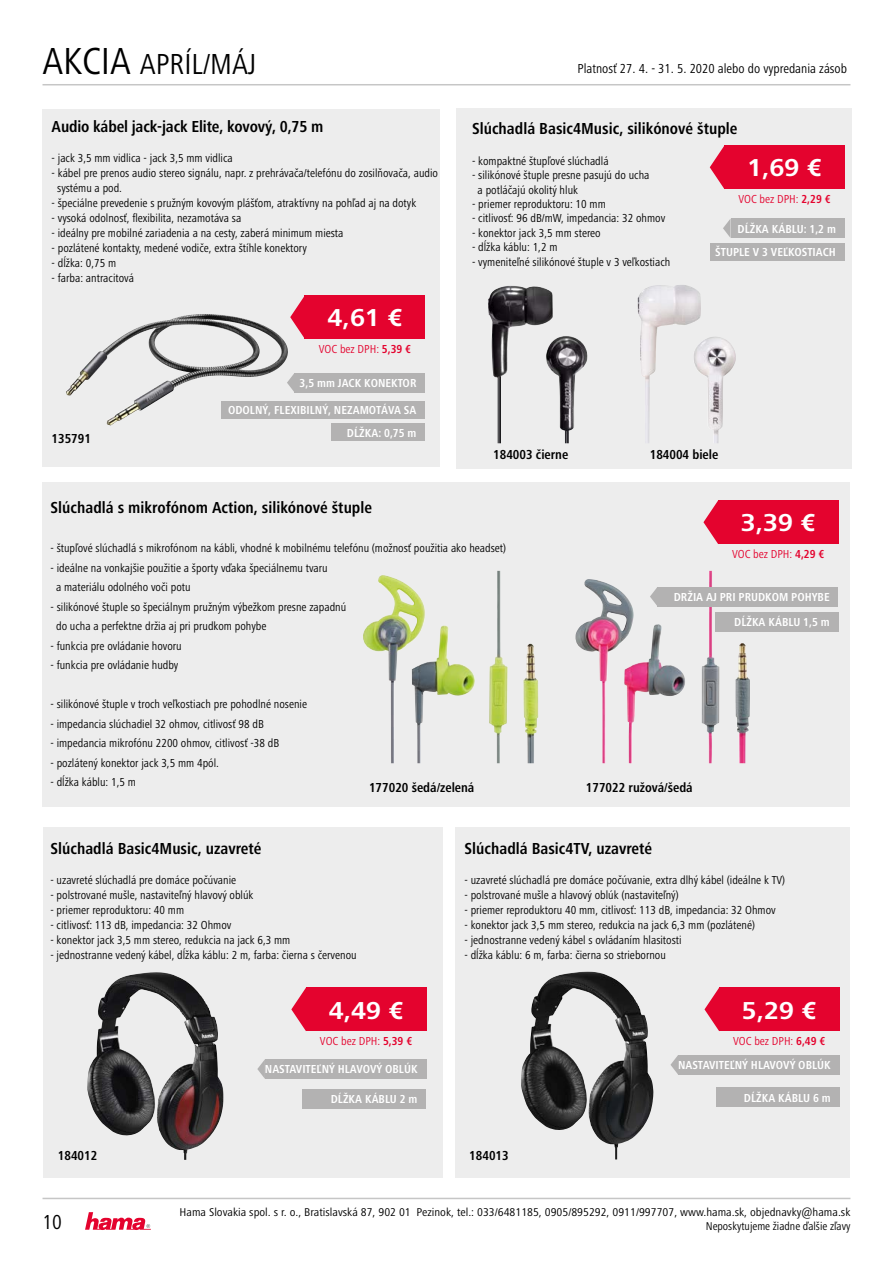
<style>
.page{position:relative;width:893px;height:1263px;background:#fff}
.page>*{position:absolute;margin:0;border:0;box-sizing:border-box;transform-origin:0 0}
.t1{font:condensed 30px "Frutiger Next LTW1 G";color:#000}
.t2{font:700 25.35px "Frutiger Next LTW1 G";color:#fff}
.t3{font:condensed 21px "Frutiger Next LTW1 G";color:#000}
.t4{font:700 condensed 16.5px "Frutiger Next LTW1 G";color:#000}
.t5{font:700 condensed 13.5px "Frutiger Next LTW1 G";color:#000}
.t6{font:condensed 13.5px "Frutiger Next LTW1 G";color:#000}
.t7{font:condensed 12px/19.5px "Frutiger Next LTW1 G";color:#000}
.t8{font:700 condensed 12px/23.7px "Frutiger Next LTW1 G";color:#fff;text-align:right}
.t9{font:condensed 12px "Frutiger Next LTW1 G";color:#e4032e}
.t10{font:condensed 11.7px "Frutiger Next LTW1 G";color:#000;scale:1.08 1}
.t11{font:condensed 11.7px "Frutiger Next LTW1 G";color:#000}
.s1{font-size:39px}
.s2{font-weight:700}
</style>
<div class="page">
<hr style="left:43px;top:84px;width:807px;height:1px;background:#c6c6c6">
<hr style="left:43px;top:1198px;width:807px;height:1px;background:#c6c6c6">
<svg style="left:85px;top:1212px;width:66px;height:18px"></svg>
<div style="left:456px;top:108px;width:395px;height:361px;background:#ededed"></div>
<img style="left:488px;top:286px;width:100px;height:157px">
<img style="left:637px;top:285px;width:99px;height:158px">
<svg style="left:710px;top:146px;width:14px;height:43px"></svg>
<div style="left:724px;top:145px;width:120px;height:44px;background:#e4032e"></div>
<div style="left:730px;top:218px;width:114px;height:20px;background:#b3b2b2"></div>
<svg style="left:723px;top:219px;width:7px;height:18px"></svg>
<div style="left:710px;top:243px;width:134px;height:18px;background:#b3b2b2"></div>
<div style="left:43px;top:828px;width:400px;height:350px;background:#ededed"></div>
<div style="left:456px;top:828px;width:394px;height:350px;background:#ededed"></div>
<img style="left:87px;top:972px;width:136px;height:188px">
<img style="left:521px;top:972px;width:132px;height:187px">
<svg style="left:291px;top:987px;width:15px;height:44px"></svg>
<div style="left:306px;top:987px;width:120px;height:44px;background:#e4032e"></div>
<svg style="left:704px;top:988px;width:15px;height:43px"></svg>
<div style="left:719px;top:987px;width:120px;height:44px;background:#e4032e"></div>
<div style="left:303px;top:1089px;width:123px;height:19px;background:#b3b2b2"></div>
<div style="left:716px;top:1087px;width:123px;height:20px;background:#b3b2b2"></div>
<div style="left:265px;top:1059px;width:161px;height:20px;background:#b3b2b2"></div>
<svg style="left:257px;top:1059px;width:8px;height:20px"></svg>
<div style="left:678px;top:1055px;width:161px;height:19px;background:#b3b2b2"></div>
<svg style="left:670px;top:1055px;width:8px;height:19px"></svg>
<div style="left:43px;top:482px;width:807px;height:325px;background:#ededed"></div>
<img style="left:363px;top:571px;width:145px;height:192px">
<img style="left:575px;top:571px;width:144px;height:192px">
<svg style="left:703px;top:500px;width:15px;height:44px"></svg>
<div style="left:718px;top:500px;width:120px;height:44px;background:#e4032e"></div>
<div style="left:715px;top:612px;width:123px;height:20px;background:#b3b2b2"></div>
<div style="left:657px;top:587px;width:181px;height:19px;background:#b3b2b2"></div>
<svg style="left:650px;top:587px;width:7px;height:19px"></svg>
<div style="left:43px;top:110px;width:397px;height:357px;background:#ededed"></div>
<img style="left:134px;top:314px;width:69px;height:16px">
<div style="left:295px;top:373px;width:130px;height:19px;background:#b3b2b2"></div>
<svg style="left:287px;top:373px;width:8px;height:19px"></svg>
<svg style="left:290px;top:295px;width:15px;height:44px"></svg>
<div style="left:305px;top:295px;width:120px;height:44px;background:#e4032e"></div>
<div style="left:222px;top:401px;width:203px;height:18px;background:#b3b2b2"></div>
<div style="left:332px;top:423px;width:93px;height:18px;background:#b3b2b2"></div>
<h1 class="t1" style="left:43px;top:47px;width:215px"><span class="s1">AKCIA</span> APRÍL/MÁJ</h1>
<h3 class="t4" style="left:52px;top:117px;width:273px">Audio kábel jack-jack Elite, kovový, 0,75 m</h3>
<p class="t7" style="left:52px;top:148px;width:183px">- jack 3,5 mm vidlica - jack 3,5 mm vidlica</p>
<p class="t7" style="left:57px;top:165px;width:382px;line-height:15px;text-indent:-6px">- kábel pre prenos audio stereo signálu, napr. z prehrávača/telefónu do zosilňovača, audio systému a pod.</p>
<p class="t7" style="left:52px;top:193px;width:366px">- špeciálne prevedenie s pružným kovovým plášťom, atraktívny na pohľad aj na dotyk</p>
<p class="t7" style="left:52px;top:208px;width:191px">- vysoká odolnosť, flexibilita, nezamotáva sa</p>
<p class="t7" style="left:52px;top:223px;width:293px">- ideálny pre mobilné zariadenia a na cesty, zaberá minimum miesta</p>
<p class="t7" style="left:52px;top:238px;width:257px">- pozlátené kontakty, medené vodiče, extra štíhle konektory</p>
<p class="t7" style="left:52px;top:253px;width:66px">- dĺžka: 0,75 m</p>
<p class="t7" style="left:52px;top:268px;width:84px">- farba: antracitová</p>
<h2 class="t2" style="left:328px;top:303px;width:76px">4,61 €</h2>
<p class="t9" style="left:319px;top:342px;width:94px">VOC bez DPH: <span class="s2">5,39 €</span></p>
<p class="t5" style="left:52px;top:431px;width:41px">135791</p>
<p class="t8" style="left:300px;top:371px;width:118px">3,5 mm JACK KONEKTOR</p>
<p class="t8" style="left:228px;top:399px;width:190px;line-height:22.4px">ODOLNÝ, FLEXIBILNÝ, NEZAMOTÁVA SA<br>DĹŽKA: 0,75 m</p>
<p class="t6" style="left:577px;top:61px;width:271px">Platnosť 27. 4. - 31. 5. 2020 alebo do vypredania zásob</p>
<h3 class="t4" style="left:472px;top:119px;width:267px">Slúchadlá Basic4Music, silikónové štuple</h3>
<p class="t7" style="left:472px;top:151px;width:138px">- kompaktné štupľové slúchadlá</p>
<p class="t7" style="left:478px;top:168px;width:173px;line-height:14.4px;text-indent:-6px">- silikónové štuple presne pasujú do ucha a potláčajú okolitý hluk</p>
<p class="t7" style="left:472px;top:194px;width:135px">- priemer reproduktoru: 10 mm</p>
<p class="t7" style="left:472px;top:209px;width:195px">- citlivosť: 96 dB/mW, impedancia: 32 ohmov</p>
<p class="t7" style="left:472px;top:223px;width:130px">- konektor jack 3,5 mm stereo</p>
<p class="t7" style="left:472px;top:237px;width:87px">- dĺžka káblu: 1,2 m</p>
<p class="t7" style="left:472px;top:252px;width:200px">- vymeniteľné silikónové štuple v 3 veľkostiach</p>
<h2 class="t2" style="left:747px;top:154px;width:76px">1,69 €</h2>
<p class="t9" style="left:738px;top:192px;width:94px">VOC bez DPH: <span class="s2">2,29 €</span></p>
<p class="t8" style="left:715px;top:217px;width:122px">DĹŽKA KÁBLU: 1,2 m<br>ŠTUPLE V 3 VEĽKOSTIACH</p>
<p class="t5" style="left:493px;top:447px;width:77px">184003 čierne</p>
<p class="t5" style="left:650px;top:447px;width:70px">184004 biele</p>
<h3 class="t4" style="left:51px;top:498px;width:323px">Slúchadlá s mikrofónom Action, silikónové štuple</h3>
<p class="t7" style="left:51px;top:539px;width:457px">- štupľové slúchadlá s mikrofónom na kábli, vhodné k mobilnému telefónu (možnosť použitia ako headset)</p>
<p class="t7" style="left:56px;top:558px;width:273px;text-indent:-6px">- ideálne na vonkajšie použitie a športy vďaka špeciálnemu tvaru a materiálu odolného voči potu</p>
<p class="t7" style="left:56px;top:597px;width:292px;text-indent:-6px">- silikónové štuple so špeciálnym pružným výbežkom presne zapadnú do ucha a perfektne držia aj pri prudkom pohybe</p>
<p class="t7" style="left:51px;top:636px;width:133px">- funkcia pre ovládanie hovoru</p>
<p class="t7" style="left:51px;top:656px;width:129px">- funkcia pre ovládanie hudby</p>
<p class="t7" style="left:51px;top:695px;width:258px">- silikónové štuple v troch veľkostiach pre pohodlné nosenie</p>
<p class="t7" style="left:51px;top:714px;width:215px">- impedancia slúchadiel 32 ohmov, citlivosť 98 dB</p>
<p class="t7" style="left:51px;top:734px;width:230px">- impedancia mikrofónu 2200 ohmov, citlivosť -38 dB</p>
<p class="t7" style="left:51px;top:753px;width:170px">- pozlátený konektor jack 3,5 mm 4pól.</p>
<p class="t7" style="left:51px;top:773px;width:87px">- dĺžka káblu: 1,5 m</p>
<h2 class="t2" style="left:741px;top:508px;width:76px">3,39 €</h2>
<p class="t9" style="left:732px;top:547px;width:94px">VOC bez DPH: <span class="s2">4,29 €</span></p>
<p class="t8" style="left:674px;top:585px;width:157px">DRŽIA AJ PRI PRUDKOM POHYBE</p>
<p class="t8" style="left:734px;top:611px;width:97px">DĹŽKA KÁBLU 1,5 m</p>
<p class="t5" style="left:369px;top:780px;width:107px">177020 šedá/zelená</p>
<p class="t5" style="left:586px;top:780px;width:108px">177022 ružová/šedá</p>
<h3 class="t4" style="left:50px;top:839px;width:213px">Slúchadlá Basic4Music, uzavreté</h3>
<p class="t7" style="left:50px;top:870px;width:187px">- uzavreté slúchadlá pre domáce počúvanie</p>
<p class="t7" style="left:50px;top:885px;width:205px">- polstrované mušle, nastaviteľný hlavový oblúk</p>
<p class="t7" style="left:50px;top:900px;width:135px">- priemer reproduktoru: 40 mm</p>
<p class="t7" style="left:50px;top:915px;width:182px">- citlivosť: 113 dB, impedancia: 32 Ohmov</p>
<p class="t7" style="left:50px;top:930px;width:241px">- konektor jack 3,5 mm stereo, redukcia na jack 6,3 mm</p>
<p class="t7" style="left:50px;top:945px;width:308px">- jednostranne vedený kábel, dĺžka káblu: 2 m, farba: čierna s červenou</p>
<h2 class="t2" style="left:329px;top:996px;width:76px">4,49 €</h2>
<p class="t9" style="left:320px;top:1034px;width:94px">VOC bez DPH: <span class="s2">5,39 €</span></p>
<h3 class="t4" style="left:464px;top:839px;width:189px">Slúchadlá Basic4TV, uzavreté</h3>
<p class="t7" style="left:464px;top:870px;width:322px">- uzavreté slúchadlá pre domáce počúvanie, extra dlhý kábel (ideálne k TV)</p>
<p class="t7" style="left:464px;top:885px;width:216px">- polstrované mušle a hlavový oblúk (nastaviteľný)</p>
<p class="t7" style="left:464px;top:900px;width:313px">- priemer reproduktoru 40 mm, citlivosť: 113 dB, impedancia: 32 Ohmov</p>
<p class="t7" style="left:464px;top:915px;width:292px">- konektor jack 3,5 mm stereo, redukcia na jack 6,3 mm (pozlátené)</p>
<p class="t7" style="left:464px;top:930px;width:219px">- jednostranne vedený kábel s ovládaním hlasitosti</p>
<p class="t7" style="left:464px;top:945px;width:203px">- dĺžka káblu: 6 m, farba: čierna so striebornou</p>
<h2 class="t2" style="left:742px;top:996px;width:76px">5,29 €</h2>
<p class="t9" style="left:733px;top:1034px;width:94px">VOC bez DPH: <span class="s2">6,49 €</span></p>
<p class="t8" style="left:265px;top:1057px;width:154px">NASTAVITEĽNÝ HLAVOVÝ OBLÚK</p>
<p class="t8" style="left:678px;top:1053px;width:154px">NASTAVITEĽNÝ HLAVOVÝ OBLÚK</p>
<p class="t8" style="left:331px;top:1087px;width:88px">DĹŽKA KÁBLU 2 m</p>
<p class="t8" style="left:744px;top:1086px;width:88px">DĹŽKA KÁBLU 6 m</p>
<p class="t5" style="left:58px;top:1148px;width:41px">184012</p>
<p class="t5" style="left:469px;top:1147px;width:41px">184013</p>
<p class="t10" style="left:179px;top:1205px;width:623px">Hama Slovakia spol. s r. o., Bratislavská 87, 902 01 Pezinok, tel.: 033/6481185, 0905/895292, 0911/997707, www.hama.sk, objednavky@hama.sk</p>
<h3 class="t3" style="left:43px;top:1210px;width:21px">10</h3>
<p class="t11" style="left:706px;top:1219px;width:146px">Neposkytujeme žiadne ďalšie zľavy</p>
</div>
